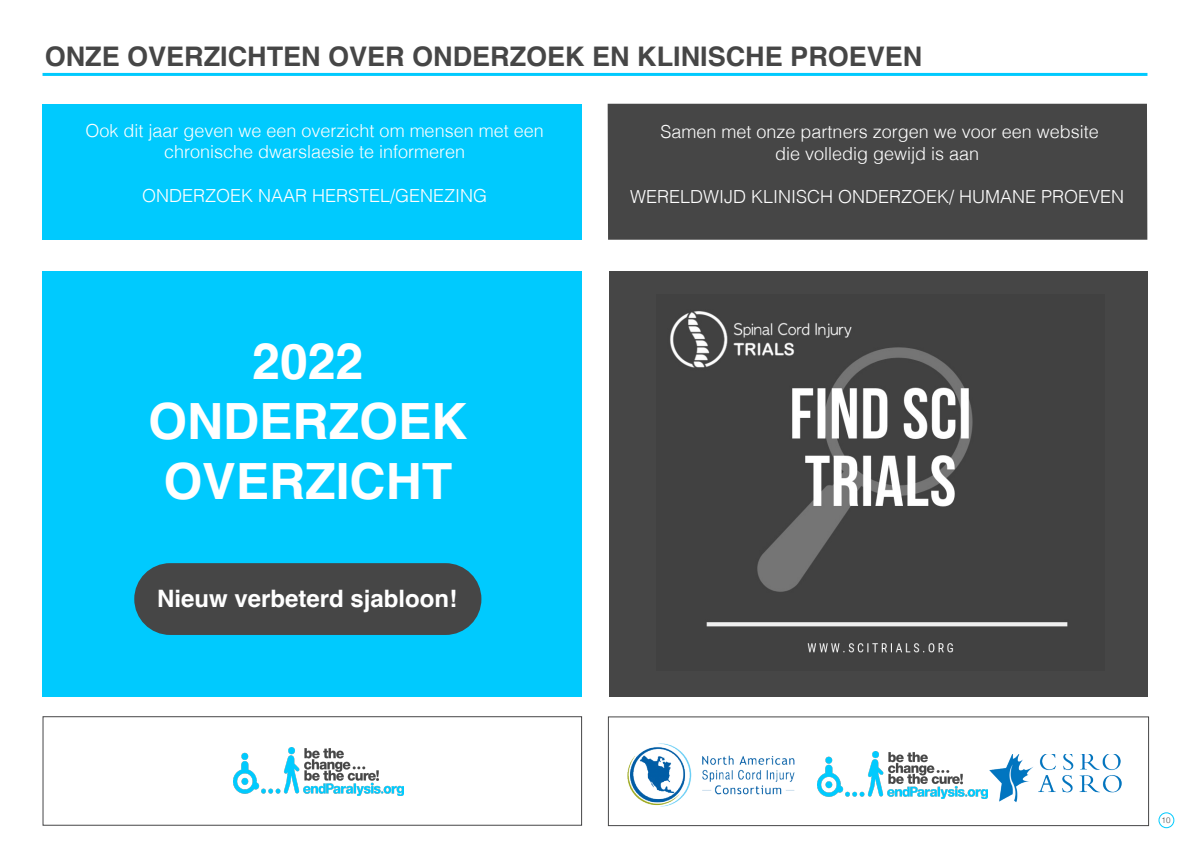
<style>
.page{position:relative;width:1190px;height:841px;background:#fff}
.page>*{position:absolute;margin:0;border:0;box-sizing:border-box;transform-origin:0 0}
.t1{font:700 50px/60px "Helvetica";color:#fff;text-align:center}
.t2{font:700 27px "Helvetica";color:#464646}
.t3{font:700 24px "Helvetica";color:#fff}
.t4{font:300 18px/21.6px "Helvetica";color:#fff;text-align:center}
.t5{font:18px "Helvetica";color:#fff}
.t6{font:300 8px "Helvetica";color:#464646}
</style>
<div class="page">
<div style="left:1159px;top:813px;width:15px;height:15px;border:1px solid #00cafe;border-radius:50%"></div>
<div style="left:43px;top:271px;width:539px;height:425px;background:#00cafe"></div>
<hr style="left:43px;top:73px;width:1104px;height:3px;background:#00cafe">
<div style="left:608px;top:104px;width:539px;height:136px;background:#464646"></div>
<div style="left:43px;top:104px;width:539px;height:136px;background:#00cafe"></div>
<img style="left:984px;top:754px;width:138px;height:48px">
<img style="left:817px;top:751px;width:171px;height:47px">
<img style="left:627px;top:743px;width:168px;height:64px">
<div style="left:43px;top:716px;width:539px;height:110px;border:1px solid #464647"></div>
<div style="left:608px;top:716px;width:541px;height:110px;border:1px solid #464647"></div>
<img style="left:233px;top:748px;width:171px;height:47px">
<div style="left:134px;top:563px;width:347px;height:72px;background:#464646;border-radius:36px"></div>
<div style="left:609px;top:271px;width:538px;height:425px;background:#464646"></div>
<img style="left:670px;top:311px;width:398px;height:342px">
<h2 class="t2" style="left:45px;top:40px;width:879px">ONZE OVERZICHTEN OVER ONDERZOEK EN KLINISCHE PROEVEN</h2>
<p class="t4" style="left:86px;top:118px;width:460px">Ook dit jaar geven we een overzicht om mensen met een chronische dwarslaesie te informeren</p>
<p class="t4" style="left:142px;top:183px;width:347px">ONDERZOEK NAAR HERSTEL/GENEZING</p>
<h1 class="t1" style="left:148px;top:337px;width:321px">2022<br>ONDERZOEK<br>OVERZICHT</h1>
<h3 class="t3" style="left:157px;top:584px;width:302px">Nieuw verbeterd sjabloon!</h3>
<p class="t5" style="left:702px;top:112px;width:426px">THIS NEW WEBSITE WAS OFFICALLY LAUNCHED</p>
<p class="t4" style="left:661px;top:120px;width:440px">Samen met onze partners zorgen we voor een website die volledig gewijd is aan</p>
<p class="t4" style="left:630px;top:185px;width:496px">WERELDWIJD KLINISCH ONDERZOEK/ HUMANE PROEVEN</p>
<p class="t6" style="left:1162px;top:813px;width:10px">10</p>
</div>
